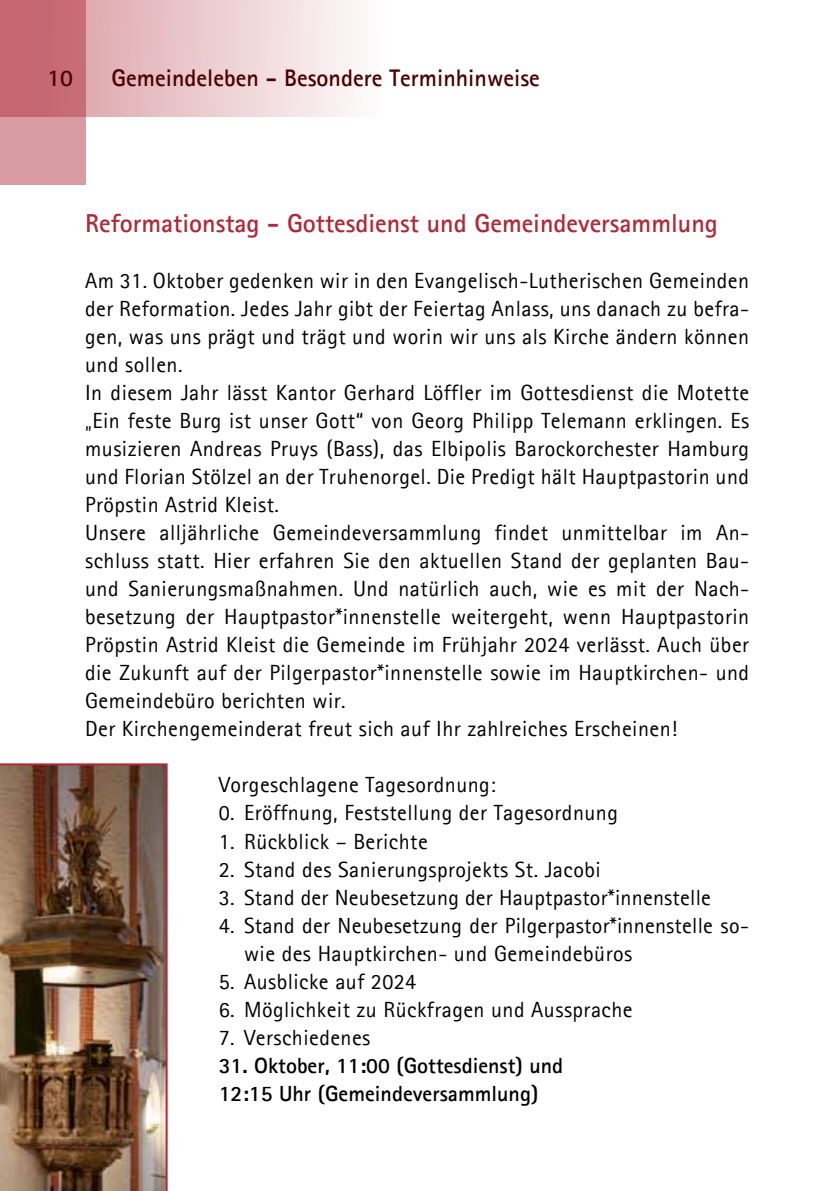
<style>
.page{position:relative;width:840px;height:1191px;background:#fff}
.page>*{position:absolute;margin:0;border:0;box-sizing:border-box;transform-origin:0 0}
.t1{font:700 26px "Agfa Rotis Sans Serif";color:#af2a38}
.t2{font:700 24px "Agfa Rotis Sans Serif";color:#4a0000}
.t3{font:22px/28px "Agfa Rotis Sans Serif";letter-spacing:.02em;color:#000}
.t4{font:700 22px/28px "Agfa Rotis Sans Serif";color:#000}
</style>
<div class="page">
<svg style="left:85px;top:0;width:271px;height:116px;background:#eccfd2"></svg>
<svg style="left:0;top:0;width:85px;height:184px;background:#cc7a83"></svg>
<img style="left:0;top:763px;width:167px;height:428px">
<p class="t2" style="left:47px;top:62px;width:27px">10</p>
<p class="t2" style="left:111px;top:62px;width:429px">Gemeindeleben - Besondere Terminhinweise</p>
<p class="t1" style="left:85px;top:207px;width:634px">Reformationstag - Gottesdienst und Gemeindeversammlung</p>
<p class="t3" style="left:85px;top:266px;width:665px">Am 31. Oktober gedenken wir in den Evangelisch-Lutherischen Gemeinden der Reformation. Jedes Jahr gibt der Feiertag Anlass, uns danach zu befra&shy;gen, was uns prägt und trägt und worin wir uns als Kirche ändern können und sollen.<br>In diesem Jahr lässt Kantor Gerhard Löffler im Gottesdienst die Motette „Ein feste Burg ist unser Gott“ von Georg Philipp Telemann erklingen. Es musizieren Andreas Pruys (Bass), das Elbipolis Barockorchester Hamburg und Florian Stölzel an der Truhenorgel. Die Predigt hält Hauptpastorin und Pröpstin Astrid Kleist.<br>Unsere alljährliche Gemeindeversammlung findet unmittelbar im An&shy;schluss statt. Hier erfahren Sie den aktuellen Stand der geplanten Bau&shy;und Sanierungsmaßnahmen. Und natürlich auch, wie es mit der Nach&shy;besetzung der Hauptpastor*innenstelle weitergeht, wenn Hauptpastorin Pröpstin Astrid Kleist die Gemeinde im Frühjahr 2024 verlässt. Auch über die Zukunft auf der Pilgerpastor*innenstelle sowie im Hauptkirchen- und Gemeindebüro berichten wir.<br>Der Kirchengemeinderat freut sich auf Ihr zahlreiches Erscheinen!</p>
<p class="t3" style="left:218px;top:770px;width:278px">Vorgeschlagene Tagesordnung:</p>
<p class="t3" style="left:218px;top:798px;width:400px">0. Eröffnung, Feststellung der Tagesordnung</p>
<p class="t3" style="left:218px;top:826px;width:210px">1. Rückblick – Berichte</p>
<p class="t3" style="left:218px;top:854px;width:383px">2. Stand des Sanierungsprojekts St. Jacobi</p>
<p class="t3" style="left:218px;top:882px;width:493px">3. Stand der Neubesetzung der Hauptpastor*innenstelle</p>
<p class="t3" style="left:244px;top:910px;width:506px;text-indent:-25px">4. Stand der Neubesetzung der Pilgerpastor*innenstelle so&shy;wie des Hauptkirchen- und Gemeindebüros</p>
<p class="t3" style="left:218px;top:966px;width:199px">5. Ausblicke auf 2024</p>
<p class="t3" style="left:218px;top:994px;width:415px">6. Möglichkeit zu Rückfragen und Aussprache</p>
<p class="t3" style="left:218px;top:1022px;width:153px">7. Verschiedenes</p>
<p class="t4" style="left:218px;top:1050px;width:346px">31. Oktober, 11:00 (Gottesdienst) und<br>12:15 Uhr (Gemeindeversammlung)</p>
</div>
